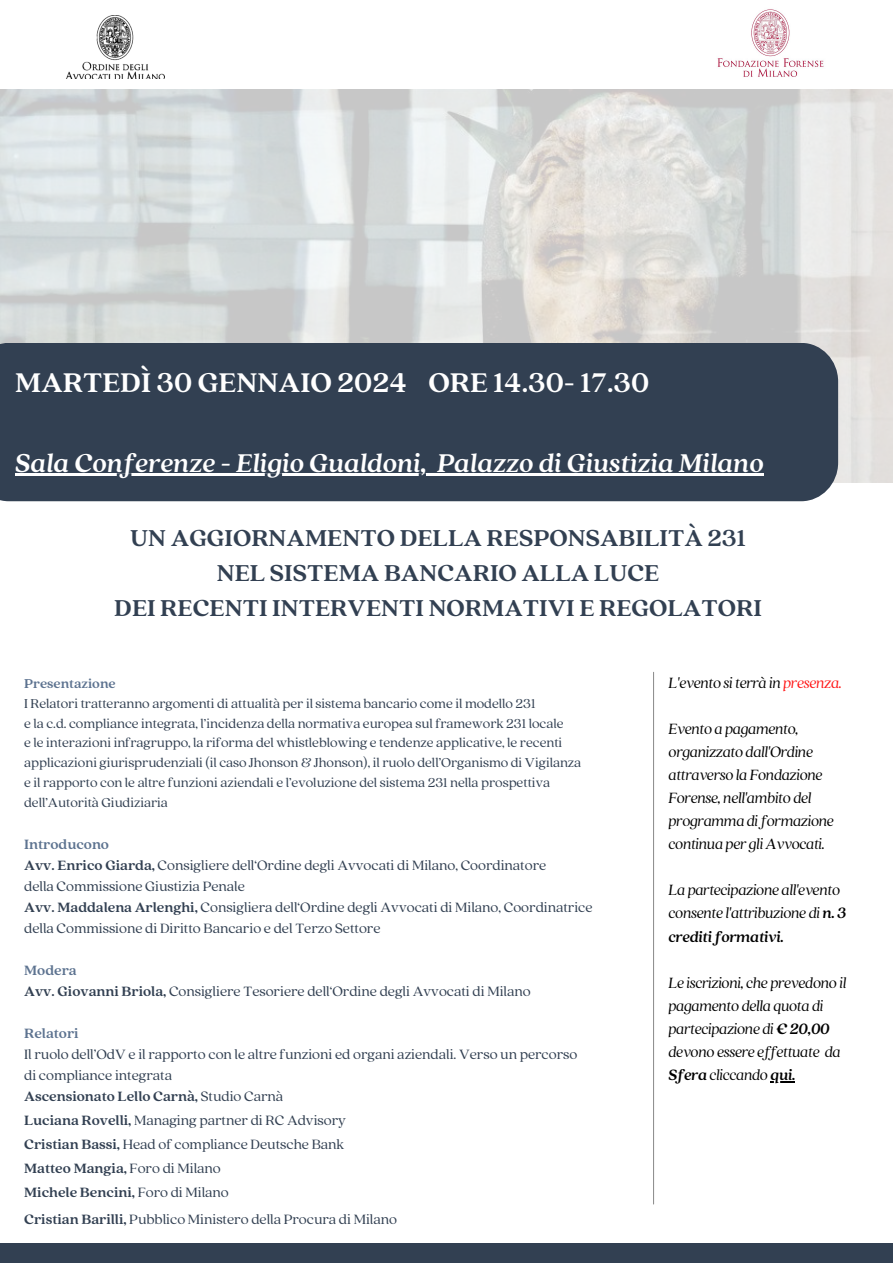
<style>
.page{position:relative;width:893px;height:1263px;background:#fff}
.page>*{position:absolute;margin:0;border:0;box-sizing:border-box;transform-origin:0 0}
.t1{font:700 30px "Quincy CF";color:#fff}
.t2{font:italic 700 28.5px "Quincy CF";color:#fff}
.t3{font:700 25.5px "Quincy CF";color:#324052}
.t4{font:italic 16.5px/23.1px "Quincy CF";letter-spacing:-.015em;color:#000}
.t5{font:15px "Quincy CF";color:#324052}
.t6{font:700 15px "Quincy CF";color:#324052}
.t7{font:700 15px "Quincy CF";color:#5d7390}
.t8{font:14.25px "Quincy CF";color:#324052}
.t9{font:700 14.25px "Quincy CF";color:#5d7390}
.s1{font-weight:700}
.s2{font-weight:400}
.s3{color:#ff1616}
</style>
<div class="page">
<img style="left:717px;top:9px;width:107px;height:68px">
<img style="left:0;top:89px;width:893px;height:393px">
<img style="left:66px;top:15px;width:98px;height:64px">
<div style="left:0;top:343px;width:838px;height:158px;background:#324052"></div>
<hr style="left:653px;top:672px;width:1px;height:532px;background:#888">
<div style="left:0;top:1243px;width:893px;height:20px;background:#324052"></div>
<hr style="left:15px;top:473px;width:412px;height:3px;background:#fff">
<svg style="left:427px;top:473px;width:10px;height:3px"></svg>
<hr style="left:437px;top:473px;width:327px;height:3px;background:#fff">
<svg style="left:770px;top:1081px;width:25px;height:1px"></svg>
<p class="t1" style="left:15px;top:363px;width:636px">MARTEDÌ 30 GENNAIO 2024 ORE 14.30- 17.30</p>
<p class="t2" style="left:15px;top:444px;width:750px">Sala Conferenze - Eligio Gualdoni, Palazzo di Giustizia Milano</p>
<p class="t3" style="left:130px;top:521px;width:617px">UN AGGIORNAMENTO DELLA RESPONSABILITÀ 231</p>
<p class="t3" style="left:217px;top:556px;width:444px">NEL SISTEMA BANCARIO ALLA LUCE</p>
<p class="t3" style="left:114px;top:592px;width:649px">DEI RECENTI INTERVENTI NORMATIVI E REGOLATORI</p>
<p class="t9" style="left:24px;top:674px;width:93px">Presentazione</p>
<p class="t8" style="left:24px;top:694px;width:513px">I Relatori tratteranno argomenti di attualità per il sistema bancario come il modello 231</p>
<p class="t8" style="left:24px;top:714px;width:541px">e la c.d. compliance integrata, l’incidenza della normativa europea sul framework 231 locale</p>
<p class="t8" style="left:24px;top:734px;width:539px">e le interazioni infragruppo, la riforma del whistleblowing e tendenze applicative, le recenti</p>
<p class="t8" style="left:24px;top:753px;width:558px">applicazioni giurisprudenziali (il caso Jhonson &amp; Jhonson), il ruolo dell’Organismo di Vigilanza</p>
<p class="t8" style="left:24px;top:773px;width:527px">e il rapporto con le altre funzioni aziendali e l’evoluzione del sistema 231 nella prospettiva</p>
<p class="t8" style="left:24px;top:793px;width:145px">dell’Autorità Giudiziaria</p>
<p class="t7" style="left:24px;top:834px;width:86px">Introducono</p>
<p class="t5" style="left:24px;top:855px;width:523px"><span class="s1">Avv. Enrico Giarda,</span> Consigliere dell‘Ordine degli Avvocati di Milano, Coordinatore</p>
<p class="t5" style="left:24px;top:876px;width:222px">della Commissione Giustizia Penale</p>
<p class="t5" style="left:24px;top:897px;width:570px"><span class="s1">Avv. Maddalena Arlenghi,</span> Consigliera dell‘Ordine degli Avvocati di Milano, Coordinatrice</p>
<p class="t5" style="left:24px;top:918px;width:358px">della Commissione di Diritto Bancario e del Terzo Settore</p>
<p class="t7" style="left:24px;top:960px;width:54px">Modera</p>
<p class="t5" style="left:24px;top:981px;width:508px"><span class="s1">Avv. Giovanni Briola,</span> Consigliere Tesoriere dell‘Ordine degli Avvocati di Milano</p>
<p class="t7" style="left:24px;top:1023px;width:56px">Relatori</p>
<p class="t5" style="left:24px;top:1044px;width:555px">Il ruolo dell’OdV e il rapporto con le altre funzioni ed organi aziendali. Verso un percorso</p>
<p class="t5" style="left:24px;top:1065px;width:149px">di compliance integrata</p>
<p class="t6" style="left:24px;top:1086px;width:260px">Ascensionato Lello Carnà, <span class="s2">Studio Carnà</span></p>
<p class="t5" style="left:24px;top:1110px;width:323px"><span class="s1">Luciana Rovelli,</span> Managing partner di RC Advisory</p>
<p class="t5" style="left:24px;top:1134px;width:321px"><span class="s1">Cristian Bassi,</span> Head of compliance Deutsche Bank</p>
<p class="t6" style="left:24px;top:1159px;width:198px">Matteo Mangia, <span class="s2">Foro di Milano</span></p>
<p class="t6" style="left:24px;top:1183px;width:206px">Michele Bencini, <span class="s2">Foro di Milano</span></p>
<p class="t5" style="left:24px;top:1209px;width:374px"><span class="s1">Cristian Barilli,</span> Pubblico Ministero della Procura di Milano</p>
<p class="t4" style="left:668px;top:670px;width:175px">L'evento si terrà in <span class="s3">presenza.</span></p>
<p class="t4" style="left:668px;top:716px;width:167px">Evento a pagamento, organizzato dall'Ordine attraverso la Fondazione<br>Forense, nell'ambito del programma diformazione continua per gli Avvocati.</p>
<p class="t4" style="left:668px;top:878px;width:179px">La partecipazione all'evento consente l'attribuzione di <span class="s1">n. 3 crediti formativi.</span></p>
<p class="t4" style="left:668px;top:970px;width:179px">Le iscrizioni, che prevedono il pagamento della quota di partecipazione di <span class="s1">€ 20,00</span></p>
<p class="t4" style="left:668px;top:1039px;width:174px">devono essere effettuate da<br><span class="s1">Sfera</span> cliccando <span class="s1">qui.</span></p>
</div>
